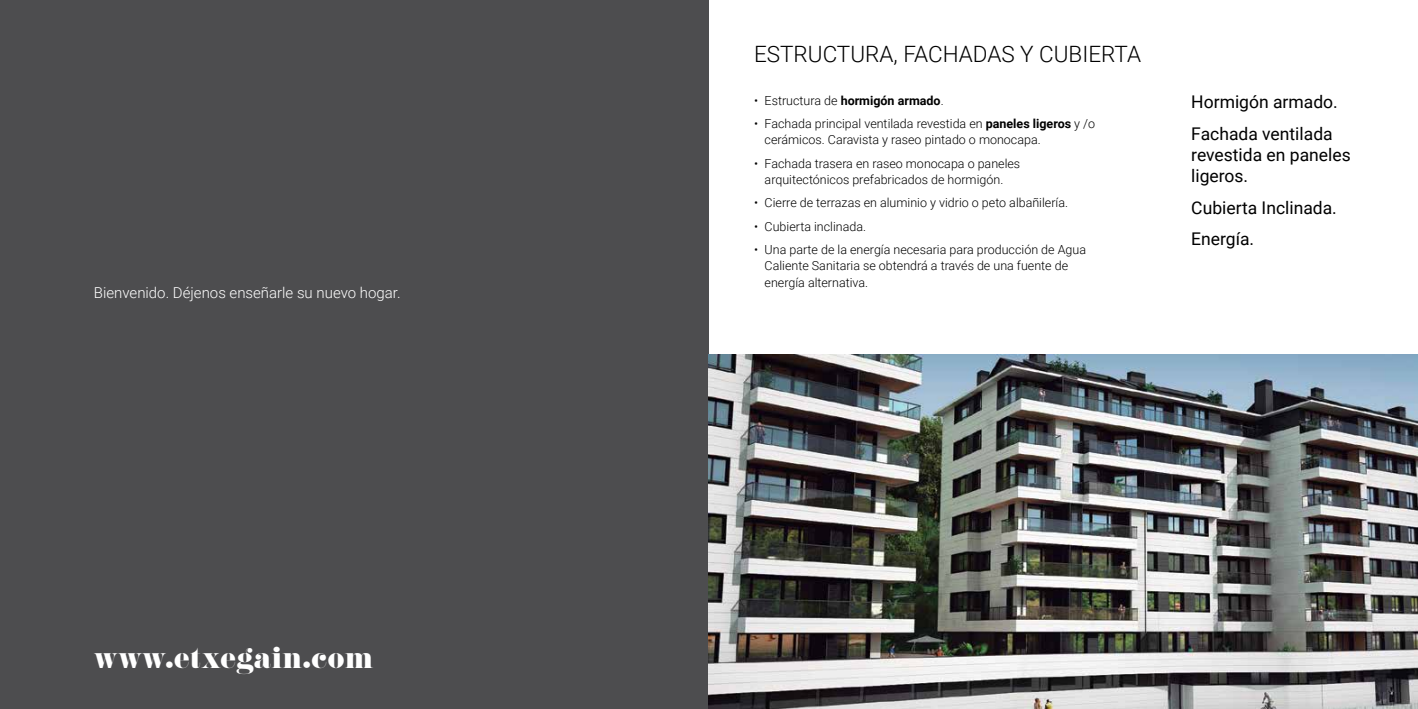
<style>
.page{position:relative;width:1418px;height:709px;background:#fff}
.page>*{position:absolute;margin:0;border:0;box-sizing:border-box;transform-origin:0 0}
.t1{font:28.12px "Pistilli";color:#fff}
.t2{font:300 22.5px "Roboto";color:#000}
.t3{font:17.5px/31.6px "Roboto";color:#000}
.t4{font:300 15px "Roboto";color:#fff}
.t5{font:300 12.5px/16.2px "Roboto";color:#000}
.s1{font-weight:700}
</style>
<div class="page">
<div style="left:0;top:0;width:709px;height:709px;background:#4d4d4f"></div>
<img style="left:709px;top:354px;width:708px;height:355px">
<p class="t4" style="left:94px;top:282px;width:308px">Bienvenido. Déjenos enseñarle su nuevo hogar.</p>
<h1 class="t1" style="left:94px;top:639px;width:281px">www.etxegain.com</h1>
<h2 class="t2" style="left:754px;top:38px;width:389px">ESTRUCTURA, FACHADAS Y CUBIERTA</h2>
<p class="t5" style="left:754px;top:92px;width:191px">• Estructura de <span class="s1">hormigón armado</span>.</p>
<p class="t5" style="left:764px;top:115px;width:332px;text-indent:-11px">• Fachada principal ventilada revestida en <span class="s1">paneles ligeros</span> y /o cerámicos. Caravista y raseo pintado o monocapa.</p>
<p class="t5" style="left:754px;top:155px;width:268px;text-align:center">• Fachada trasera en raseo monocapa o paneles arquitectónicos prefabricados de hormigón.</p>
<p class="t5" style="left:754px;top:194px;width:315px">• Cierre de terrazas en aluminio y vidrio o peto albañilería.</p>
<p class="t5" style="left:754px;top:218px;width:113px">• Cubierta inclinada.</p>
<p class="t5" style="left:764px;top:241px;width:323px;text-indent:-11px">• Una parte de la energía necesaria para producción de Agua<br>Caliente Sanitaria se obtendrá a través de una fuente de energía alternativa.</p>
<h3 class="t3" style="left:1191px;top:86px;width:148px">Hormigón armado.<br>Fachada ventilada</h3>
<h3 class="t3" style="left:1191px;top:144px;width:161px;line-height:21px">revestida en paneles ligeros.</h3>
<h3 class="t3" style="left:1191px;top:191px;width:147px">Cubierta Inclinada.<br>Energía.</h3>
</div>
